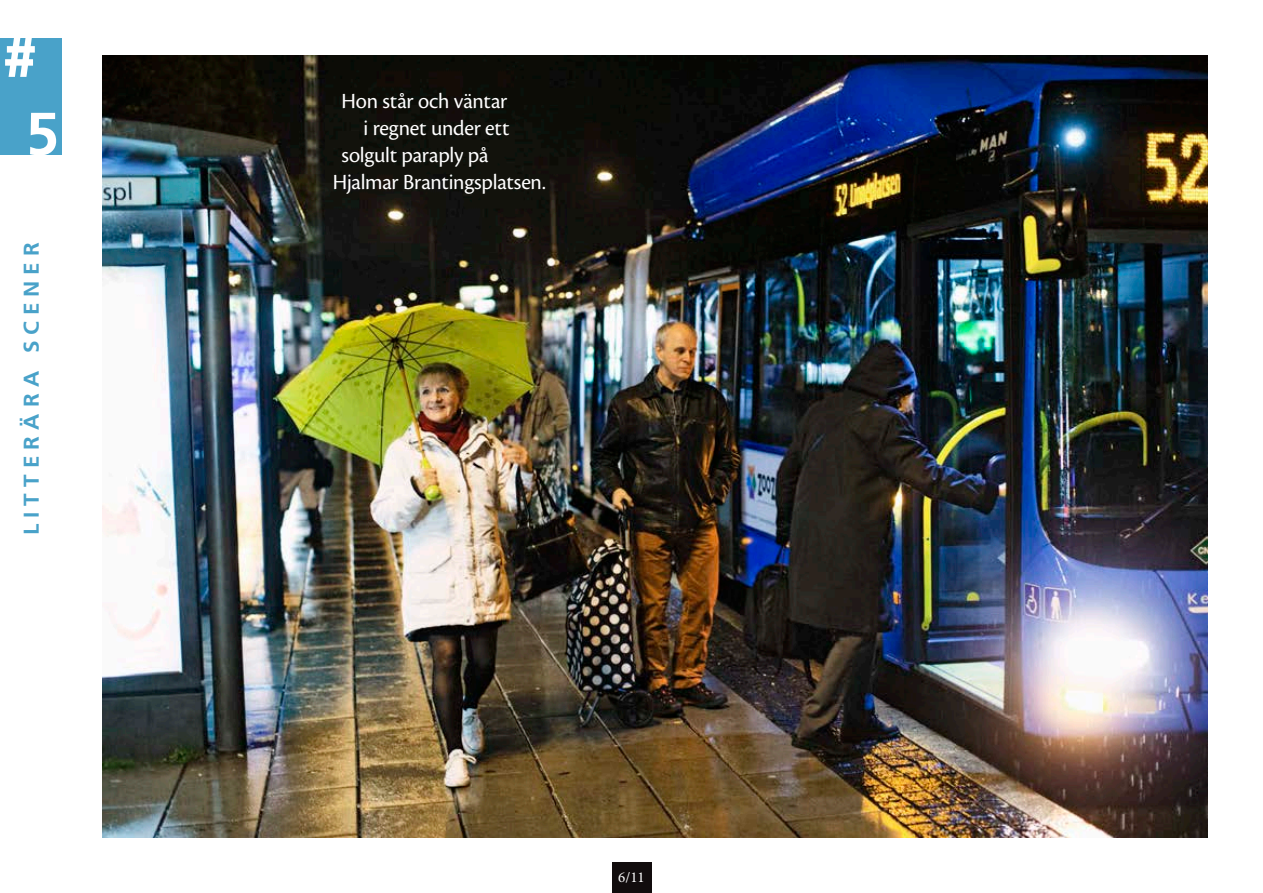
<style>
.page{position:relative;width:1263px;height:893px;background:#fff}
.page>*{position:absolute;margin:0;border:0;box-sizing:border-box;transform-origin:0 0}
.t1{font:700 60px "Frutiger LT Std";color:#fff}
.t2{font:900 60px "Frutiger LT Std";color:#fff}
.t3{font:22.5px "Cronos Pro Subh";letter-spacing:-.01em;color:#fff}
.t4{font:700 21.3px "Frutiger LT Std";letter-spacing:.265em;color:#49a2c9;scale:1.05 1}
.t5{font:15px "Minion Pro";color:#fff}
</style>
<div class="page">
<div style="left:0;top:38px;width:62px;height:116px;background:#49a2c9"></div>
<div style="left:612px;top:863px;width:39px;height:30px;background:#110c0d"></div>
<img style="left:102px;top:55px;width:1106px;height:783px">
<h1 class="t2" style="left:2px;top:20px;width:38px">#</h1>
<h1 class="t1" style="left:26px;top:99px;width:35px">5</h1>
<p class="t4" style="left:19px;top:535px;width:281px;rotate:-90deg">litterära scener</p>
<p class="t3" style="left:341px;top:88px;width:167px">Hon står och väntar</p>
<p class="t3" style="left:363px;top:115px;width:148px">i regnet under ett</p>
<p class="t3" style="left:341px;top:142px;width:149px">solgult paraply på</p>
<p class="t3" style="left:333px;top:169px;width:214px">Hjalmar Brantingsplatsen.</p>
<p class="t5" style="left:618px;top:867px;width:28px">6/11</p>
</div>
